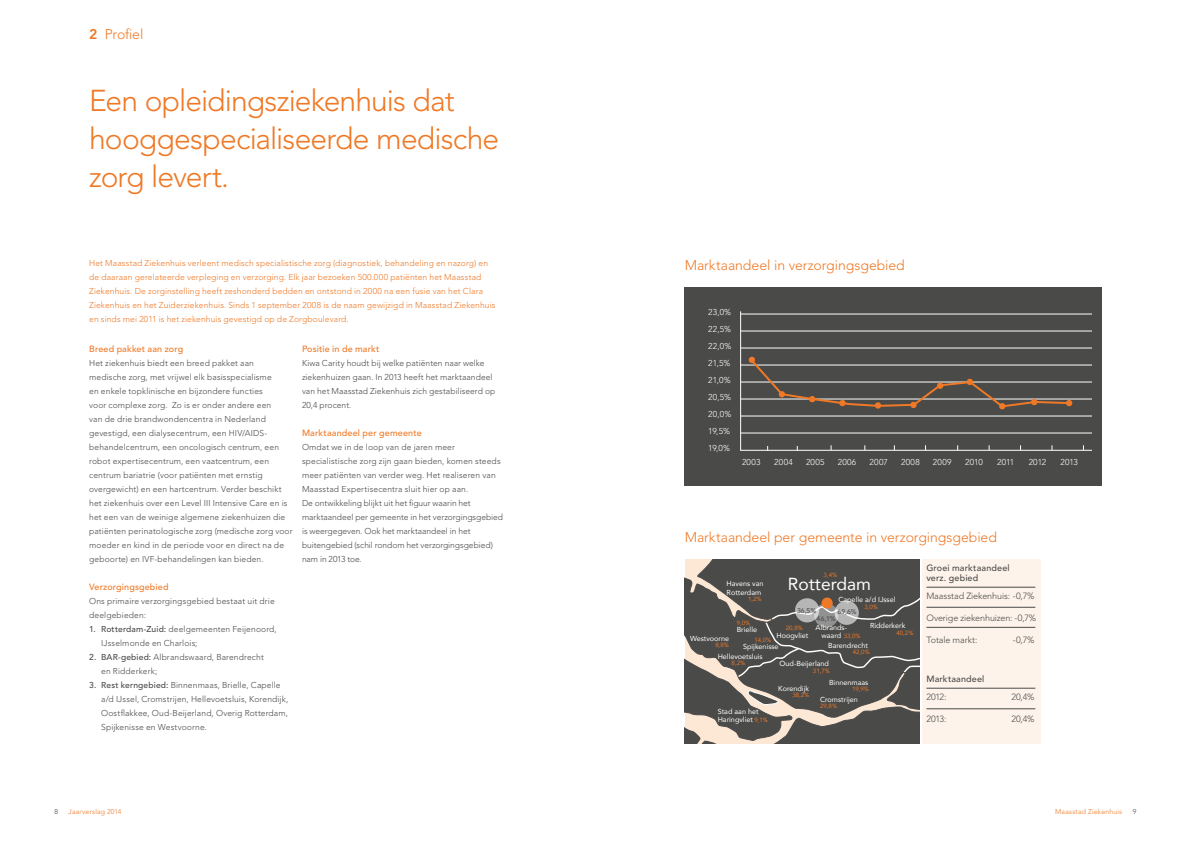
<style>
.page{position:relative;width:1191px;height:842px;background:#fff}
.page>*{position:absolute;margin:0;border:0;box-sizing:border-box;transform-origin:0 0}
.t1{font:300 30px/38px "Avenir";letter-spacing:-.025em;color:#ef7926}
.t2{font:17.4px "Avenir";color:#fff}
.t3{font:300 14px "Avenir";letter-spacing:-.005em;color:#ef7926}
.t4{font:300 9px "Avenir";letter-spacing:-.01em;color:#4a4a49}
.t5{font:500 9px "Avenir";letter-spacing:.015em;color:#ef7926}
.t6{font:500 9px/10px "Avenir";letter-spacing:.015em;color:#4a4a49}
.t7{font:300 8.5px/14px "Avenir";letter-spacing:.015em;color:#4a4a49}
.t8{font:300 8.5px/14px "Avenir";letter-spacing:.015em;color:#ef7926}
.t9{font:300 8.5px/17px "Avenir";letter-spacing:.025em;color:#fff}
.t10{font:7.2px/8.7px "Avenir";color:#fff}
.t11{font:300 7px "Avenir";letter-spacing:.02em;color:#ef7926}
.t12{font:300 7px "Avenir";color:#4a4a49}
.t13{font:500 6.9px "Avenir";color:#4a4a49}
.t14{font:6.1px "Avenir";color:#ef7926}
.s1{font-weight:800}
.s2{font-weight:500}
.s3{font-size:6.1px;color:#ef7926}
</style>
<div class="page">
<div style="left:684px;top:287px;width:417px;height:199px;background:#4a4a49"></div>
<svg style="left:740px;top:311px;width:352px;height:140px"></svg>
<hr style="left:740px;top:314px;width:352px;height:1px;background:#fff">
<hr style="left:740px;top:331px;width:352px;height:1px;background:#fff">
<hr style="left:740px;top:348px;width:352px;height:1px;background:#fff">
<hr style="left:740px;top:365px;width:352px;height:1px;background:#fff">
<hr style="left:740px;top:382px;width:352px;height:1px;background:#fff">
<hr style="left:740px;top:399px;width:352px;height:1px;background:#fff">
<hr style="left:740px;top:416px;width:352px;height:1px;background:#fff">
<hr style="left:740px;top:433px;width:352px;height:1px;background:#fff">
<svg style="left:749px;top:358px;width:323px;height:51px"></svg>
<div style="left:748px;top:357px;width:7px;height:6px;background:#ef7926;border-radius:50%"></div>
<div style="left:922px;top:559px;width:119px;height:185px;background:#fef3ea"></div>
<svg style="left:684px;top:559px;width:235px;height:185px;background:#605e5b"></svg>
<svg style="left:814px;top:603px;width:24px;height:24px"></svg>
<svg style="left:795px;top:598px;width:24px;height:24px"></svg>
<svg style="left:834px;top:601px;width:24px;height:24px"></svg>
<div style="left:822px;top:598px;width:10px;height:10px;background:#ef7926;border-radius:50%"></div>
<div style="left:821px;top:597px;width:11px;height:12px;border:1px solid #ef7926;border-radius:50%"></div>
<hr style="left:926px;top:587px;width:109px;height:1px;background:#4a4a49">
<hr style="left:926px;top:607px;width:109px;height:1px;background:#4a4a49">
<hr style="left:926px;top:627px;width:109px;height:1px;background:#4a4a49">
<hr style="left:926px;top:688px;width:109px;height:1px;background:#4a4a49">
<hr style="left:926px;top:709px;width:109px;height:1px;background:#4a4a49">
<h3 class="t3" style="left:89px;top:26px;width:56px"><span class="s1">2</span> Profiel</h3>
<h1 class="t1" style="left:89px;top:81px;width:411px">Een opleidingsziekenhuis dat hooggespecialiseerde medische zorg levert.</h1>
<p class="t8" style="left:89px;top:256px;width:408px">Het Maasstad Ziekenhuis verleent medisch specialistische zorg (diagnostiek, behandeling en nazorg) en de daaraan gerelateerde verpleging en verzorging. Elk jaar bezoeken 500.000 patiënten het Maasstad Ziekenhuis. De zorginstelling heeft zeshonderd bedden en ontstond in 2000 na een fusie van het Clara Ziekenhuis en het Zuiderziekenhuis. Sinds 1 september 2008 is de naam gewijzigd in Maasstad Ziekenhuis en sinds mei 2011 is het ziekenhuis gevestigd op de Zorgboulevard.</p>
<p class="t5" style="left:89px;top:343px;width:96px">Breed pakket aan zorg</p>
<p class="t7" style="left:89px;top:356px;width:205px">Het ziekenhuis biedt een breed pakket aan medische zorg, met vrijwel elk basisspecialisme<br>en enkele topklinische en bijzondere functies<br>voor complexe zorg. Zo is er onder andere een<br>van de drie brandwondencentra in Nederland gevestigd, een dialysecentrum, een HIV/AIDS&shy;behandelcentrum, een oncologisch centrum, een robot expertisecentrum, een vaatcentrum, een centrum bariatrie (voor patiënten met ernstig overgewicht) en een hartcentrum. Verder beschikt het ziekenhuis over een Level III Intensive Care en is het een van de weinige algemene ziekenhuizen die patiënten perinatologische zorg (medische zorg voor moeder en kind in de periode voor en direct na de geboorte) en IVF-behandelingen kan bieden.</p>
<p class="t5" style="left:89px;top:581px;width:81px">Verzorgingsgebied</p>
<p class="t7" style="left:89px;top:594px;width:187px">Ons primaire verzorgingsgebied bestaat uit drie deelgebieden:</p>
<p class="t7" style="left:101px;top:622px;width:177px;text-indent:-12px"><span class="s2">1. Rotterdam-Zuid:</span> deelgemeenten Feijenoord,<br>IJsselmonde en Charlois;</p>
<p class="t7" style="left:101px;top:650px;width:164px;text-indent:-12px"><span class="s2">2. BAR-gebied:</span> Albrandswaard, Barendrecht en Ridderkerk;</p>
<p class="t7" style="left:101px;top:678px;width:189px;text-indent:-12px"><span class="s2">3. Rest kerngebied:</span> Binnenmaas, Brielle, Capelle a/d IJssel, Cromstrijen, Hellevoetsluis, Korendijk, Oostflakkee, Oud-Beijerland, Overig Rotterdam, Spijkenisse en Westvoorne.</p>
<p class="t5" style="left:302px;top:343px;width:79px">Positie in de markt</p>
<p class="t7" style="left:302px;top:356px;width:195px">Kiwa Carity houdt bij welke patiënten naar welke ziekenhuizen gaan. In 2013 heeft het marktaandeel van het Maasstad Ziekenhuis zich gestabiliseerd op 20,4 procent.</p>
<p class="t5" style="left:302px;top:427px;width:121px">Marktaandeel per gemeente</p>
<p class="t7" style="left:302px;top:440px;width:202px">Omdat we in de loop van de jaren meer specialistische zorg zijn gaan bieden, komen steeds meer patiënten van verder weg. Het realiseren van Maasstad Expertisecentra sluit hier op aan.<br>De ontwikkeling blijkt uit het figuur waarin het marktaandeel per gemeente in het verzorgingsgebied is weergegeven. Ook het marktaandeel in het buitengebied (schil rondom het verzorgingsgebied) nam in 2013 toe.</p>
<h3 class="t3" style="left:684px;top:257px;width:222px">Marktaandeel in verzorgingsgebied</h3>
<p class="t9" style="left:708px;top:303px;width:24px">23,0%<br>22,5%<br>22,0%<br>21,5%<br>21,0%<br>20,5%<br>20,0%<br>19,5%<br>19,0%</p>
<p class="t9" style="left:742px;top:454px;width:20px">2003</p>
<p class="t9" style="left:774px;top:454px;width:20px">2004</p>
<p class="t9" style="left:806px;top:454px;width:20px">2005</p>
<p class="t9" style="left:837px;top:454px;width:20px">2006</p>
<p class="t9" style="left:869px;top:454px;width:20px">2007</p>
<p class="t9" style="left:901px;top:454px;width:20px">2008</p>
<p class="t9" style="left:933px;top:454px;width:20px">2009</p>
<p class="t9" style="left:965px;top:454px;width:19px">2010</p>
<p class="t9" style="left:997px;top:454px;width:19px">2011</p>
<p class="t9" style="left:1028px;top:454px;width:19px">2012</p>
<p class="t9" style="left:1060px;top:454px;width:19px">2013</p>
<h3 class="t3" style="left:684px;top:529px;width:314px">Marktaandeel per gemeente in verzorgingsgebied</h3>
<p class="t14" style="left:823px;top:570px;width:15px">3,4%</p>
<h2 class="t2" style="left:787px;top:569px;width:85px">Rotterdam</h2>
<p class="t10" style="left:726px;top:579px;width:38px">Havens van<br>Rotterdam</p>
<p class="t14" style="left:748px;top:594px;width:15px">1,2%</p>
<p class="t10" style="left:838px;top:595px;width:59px">Capelle a/d IJssel</p>
<p class="t14" style="left:864px;top:602px;width:15px">3,0%</p>
<p class="t10" style="left:821px;top:624px;width:41px;line-height:7.5px;text-indent:-6px">Albrands&shy;waard <span class="s3">33,0%</span></p>
<p class="t13" style="left:797px;top:604px;width:21px">36,5%</p>
<p class="t13" style="left:837px;top:605px;width:21px">69,6%</p>
<p class="t13" style="left:816px;top:612px;width:21px">46,1%</p>
<p class="t14" style="left:736px;top:617px;width:15px">9,0%</p>
<p class="t14" style="left:731px;top:658px;width:15px">8,2%</p>
<p class="t10" style="left:870px;top:621px;width:37px">Ridderkerk</p>
<p class="t14" style="left:786px;top:623px;width:18px">20,8%</p>
<p class="t10" style="left:736px;top:625px;width:22px">Brielle</p>
<p class="t14" style="left:896px;top:628px;width:18px">40,2%</p>
<p class="t10" style="left:776px;top:631px;width:33px">Hoogvliet</p>
<p class="t10" style="left:690px;top:633px;width:41px">Westvoorne</p>
<p class="t10" style="left:717px;top:652px;width:46px">Hellevoetsluis</p>
<p class="t14" style="left:754px;top:635px;width:18px">14,0%</p>
<p class="t14" style="left:715px;top:640px;width:15px">8,8%</p>
<p class="t10" style="left:828px;top:641px;width:41px">Barendrecht</p>
<p class="t10" style="left:743px;top:641px;width:37px">Spijkenisse</p>
<p class="t14" style="left:853px;top:647px;width:18px">42,0%</p>
<p class="t10" style="left:779px;top:659px;width:51px">Oud-Beijerland</p>
<p class="t10" style="left:778px;top:684px;width:32px">Korendijk</p>
<p class="t10" style="left:820px;top:695px;width:39px">Cromstrijen</p>
<p class="t14" style="left:813px;top:666px;width:18px">31,7%</p>
<p class="t10" style="left:829px;top:677px;width:41px">Binnenmaas</p>
<p class="t14" style="left:852px;top:684px;width:18px">19,9%</p>
<p class="t14" style="left:792px;top:690px;width:18px">38,2%</p>
<p class="t14" style="left:820px;top:701px;width:18px">29,8%</p>
<p class="t10" style="left:717px;top:706px;width:52px">Stad aan het<br>Haringvliet <span class="s3">9,1%</span></p>
<p class="t6" style="left:926px;top:563px;width:85px">Groei marktaandeel verz. gebied</p>
<p class="t4" style="left:926px;top:591px;width:110px">Maasstad Ziekenhuis: -0,7%</p>
<p class="t4" style="left:926px;top:613px;width:111px">Overige ziekenhuizen: -0,7%</p>
<p class="t4" style="left:926px;top:635px;width:53px">Totale markt:</p>
<p class="t4" style="left:1012px;top:635px;width:23px">-0,7%</p>
<p class="t6" style="left:926px;top:674px;width:59px">Marktaandeel</p>
<p class="t4" style="left:926px;top:692px;width:22px">2012:</p>
<p class="t4" style="left:1011px;top:692px;width:25px">20,4%</p>
<p class="t4" style="left:926px;top:714px;width:21px">2013:</p>
<p class="t4" style="left:1011px;top:714px;width:25px">20,4%</p>
<p class="t12" style="left:54px;top:807px;width:5px">8</p>
<p class="t11" style="left:69px;top:807px;width:54px">Jaarverslag 2014</p>
<p class="t11" style="left:1055px;top:807px;width:69px">Maasstad Ziekenhuis</p>
<p class="t12" style="left:1132px;top:807px;width:5px">9</p>
</div>
